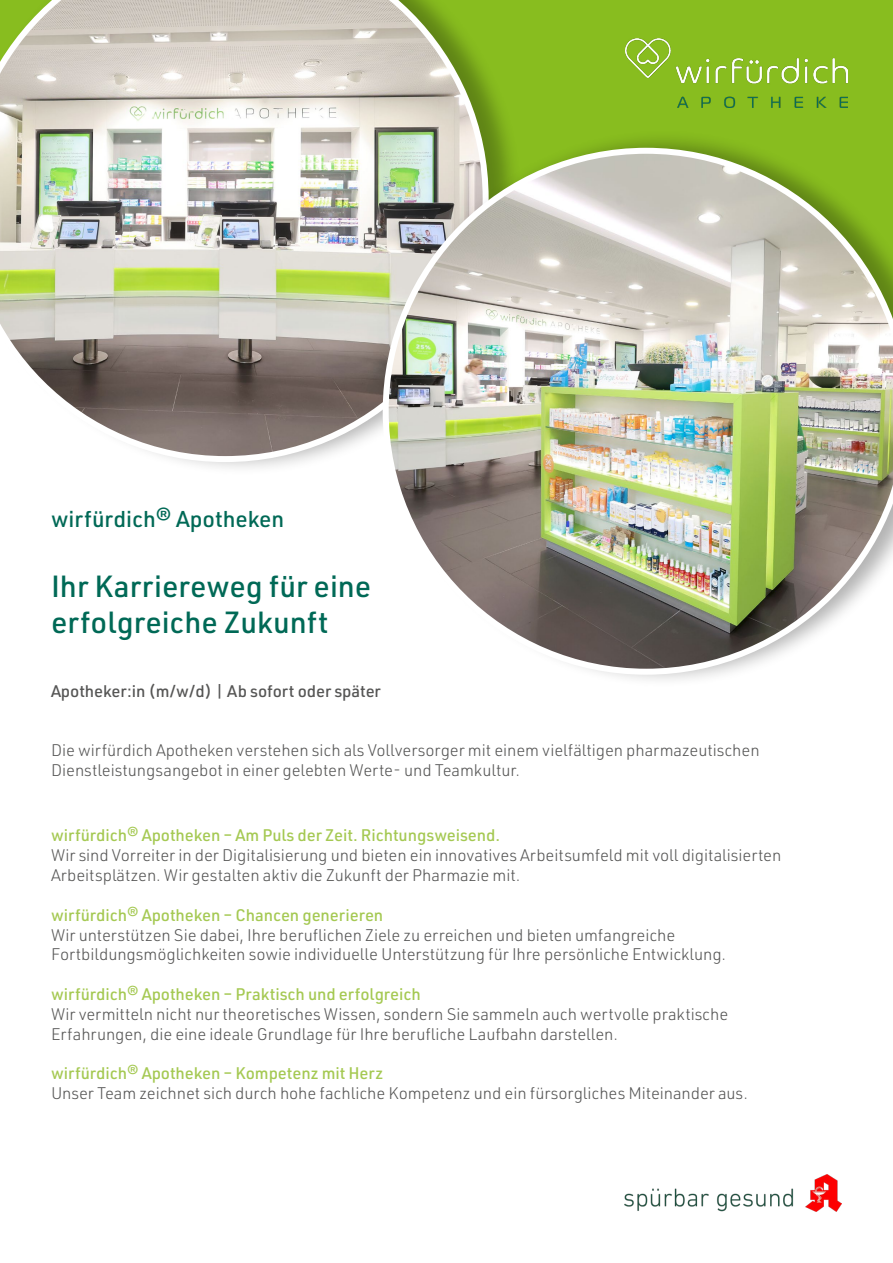
<style>
.page{position:relative;width:893px;height:1263px;background:#fff}
.page>*{position:absolute;margin:0;border:0;box-sizing:border-box;transform-origin:0 0}
.t1{font:500 30px/36px "URWDIN";color:#006956}
.t2{font:500 22.5px "URWDIN";color:#006956}
.t3{font:300 16.5px/19.8px "URWDIN";letter-spacing:-.005em;color:#565655}
.t4{font:500 16.5px "URWDIN";letter-spacing:-.005em;color:#a5c953}
.t5{font:500 16.5px "URWDIN";letter-spacing:-.005em;color:#565655}
</style>
<div class="page">
<div style="left:0;top:0;width:893px;height:328px;background:#88bd1f"></div>
<div style="left:0;top:0;width:523px;height:476px;background:#000;opacity:.3"></div>
<svg style="left:0;top:0;width:489px;height:462px;background:#c0bfae"></svg>
<div style="left:384px;top:129px;width:509px;height:560px;background:#000;opacity:.3"></div>
<img style="left:383px;top:148px;width:510px;height:527px">
<img style="left:625px;top:39px;width:222px;height:68px">
<img style="left:625px;top:1174px;width:217px;height:38px">
<h2 class="t2" style="left:51px;top:504px;width:235px">wirfürdich® Apotheken</h2>
<h1 class="t1" style="left:51px;top:568px;width:322px">Ihr Karriereweg für eine erfolgreiche Zukunft</h1>
<p class="t5" style="left:51px;top:680px;width:331px">Apotheker:in (m/w/d) | Ab sofort oder später</p>
<p class="t3" style="left:51px;top:740px;width:710px">Die wirfürdich Apotheken verstehen sich als Vollversorger mit einem vielfältigen pharmazeutischen<br>Dienstleistungsangebot in einer gelebten Werte- und Teamkultur.</p>
<p class="t4" style="left:51px;top:824px;width:451px">wirfürdich® Apotheken – Am Puls der Zeit. Richtungsweisend.</p>
<p class="t3" style="left:51px;top:845px;width:732px">Wir sind Vorreiter in der Digitalisierung und bieten ein innovatives Arbeitsumfeld mit voll digitalisierten<br>Arbeitsplätzen. Wir gestalten aktiv die Zukunft der Pharmazie mit.</p>
<p class="t4" style="left:51px;top:904px;width:334px">wirfürdich® Apotheken – Chancen generieren</p>
<p class="t3" style="left:51px;top:924px;width:677px">Wir unterstützen Sie dabei, Ihre beruflichen Ziele zu erreichen und bieten umfangreiche<br>Fortbildungsmöglichkeiten sowie individuelle Unterstützung für Ihre persönliche Entwicklung.</p>
<p class="t4" style="left:51px;top:983px;width:371px">wirfürdich® Apotheken – Praktisch und erfolgreich</p>
<p class="t3" style="left:51px;top:1003px;width:679px">Wir vermitteln nicht nur theoretisches Wissen, sondern Sie sammeln auch wertvolle praktische<br>Erfahrungen, die eine ideale Grundlage für Ihre berufliche Laufbahn darstellen.</p>
<p class="t4" style="left:51px;top:1062px;width:334px">wirfürdich® Apotheken – Kompetenz mit Herz</p>
<p class="t3" style="left:51px;top:1083px;width:698px">Unser Team zeichnet sich durch hohe fachliche Kompetenz und ein fürsorgliches Miteinander aus.</p>
</div>
